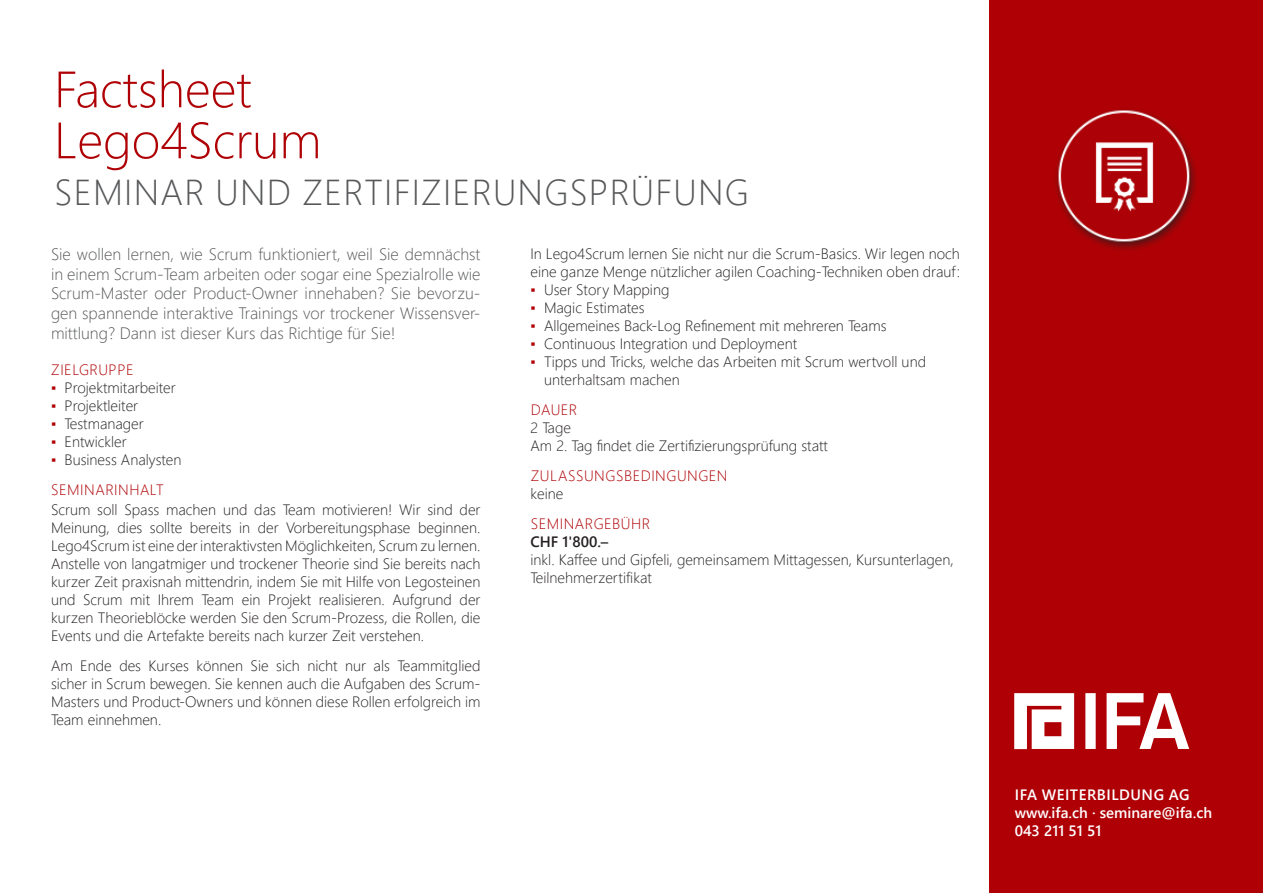
<style>
.page{position:relative;width:1263px;height:893px;background:#fff}
.page>*{position:absolute;margin:0;border:0;box-sizing:border-box;transform-origin:0 0}
.t1{font:300 51px/51px "Segoe UI";color:#af0105}
.t2{font:300 36px "Segoe UI";letter-spacing:.035em;color:#57585a}
.t3{font:300 16.5px/19.8px "Segoe UI";color:#57585a;text-align:justify}
.t4{font:300 15px/18px "Segoe UI";color:#231f20}
.t5{font:600 15px/18px "Segoe UI";color:#fff}
.t6{font:300 15px "Segoe UI";letter-spacing:.035em;color:#af0105}
.t7{font:600 15px "Segoe UI";color:#231f20}
.s1{color:#af0105}
</style>
<div class="page">
<div style="left:990px;top:0;width:273px;height:893px;background:#af0105"></div>
<img style="left:1056px;top:110px;width:140px;height:140px">
<svg style="left:1085px;top:693px;width:104px;height:56px"></svg>
<svg style="left:1014px;top:693px;width:60px;height:56px;background:#f1d3d4"></svg>
<h1 class="t1" style="left:54px;top:61px;width:269px">Factsheet<br>Lego4Scrum</h1>
<h2 class="t2" style="left:55px;top:163px;width:696px">SEMINAR UND ZERTIFIZIERUNGSPRÜFUNG</h2>
<p class="t3" style="left:51px;top:243px;width:431px">Sie wollen lernen, wie Scrum funktioniert, weil Sie demnächst in einem Scrum-Team arbeiten oder sogar eine Spezialrolle wie Scrum-Master oder Product-Owner innehaben? Sie bevorzu&shy;gen spannende interaktive Trainings vor trockener Wissensver&shy;mittlung? Dann ist dieser Kurs das Richtige für Sie!</p>
<p class="t6" style="left:51px;top:357px;width:84px">ZIELGRUPPE</p>
<p class="t4" style="left:51px;top:378px;width:126px"><span class="s1">▪</span> Projektmitarbeiter</p>
<p class="t4" style="left:51px;top:396px;width:89px"><span class="s1">▪</span> Projektleiter</p>
<p class="t4" style="left:51px;top:414px;width:94px"><span class="s1">▪</span> Testmanager</p>
<p class="t4" style="left:51px;top:432px;width:77px"><span class="s1">▪</span> Entwickler</p>
<p class="t4" style="left:51px;top:444px;width:132px;line-height:30px"><span class="s1">▪</span> Business Analysten<br><span class="s1">SEMINARINHALT</span></p>
<p class="t4" style="left:51px;top:500px;width:431px;text-align:justify">Scrum soll Spass machen und das Team motivieren! Wir sind der Meinung, dies sollte bereits in der Vorbereitungsphase beginnen.<br>Lego4Scrum ist eine der interaktivsten Möglichkeiten, Scrum zu lernen.<br>Anstelle von langatmiger und trockener Theorie sind Sie bereits nach kurzer Zeit praxisnah mittendrin, indem Sie mit Hilfe von Legosteinen und Scrum mit Ihrem Team ein Projekt realisieren. Aufgrund der kurzen Theorieblöcke werden Sie den Scrum-Prozess, die Rollen, die Events und die Artefakte bereits nach kurzer Zeit verstehen.</p>
<p class="t4" style="left:51px;top:656px;width:431px;text-align:justify">Am Ende des Kurses können Sie sich nicht nur als Teammitglied sicher in Scrum bewegen. Sie kennen auch die Aufgaben des Scrum-Masters und Product-Owners und können diese Rollen erfolgreich im Team einnehmen.</p>
<p class="t4" style="left:530px;top:244px;width:431px">In Lego4Scrum lernen Sie nicht nur die Scrum-Basics. Wir legen noch eine ganze Menge nützlicher agilen Coaching-Techniken oben drauf:</p>
<p class="t4" style="left:530px;top:280px;width:140px"><span class="s1">▪</span> User Story Mapping</p>
<p class="t4" style="left:530px;top:298px;width:116px"><span class="s1">▪</span> Magic Estimates</p>
<p class="t4" style="left:530px;top:316px;width:357px"><span class="s1">▪</span> Allgemeines Back-Log Refinement mit mehreren Teams</p>
<p class="t4" style="left:530px;top:334px;width:268px"><span class="s1">▪</span> Continuous Integration und Deployment</p>
<p class="t4" style="left:544px;top:352px;width:384px;text-indent:-14px"><span class="s1">▪</span> Tipps und Tricks, welche das Arbeiten mit Scrum wertvoll und unterhaltsam machen</p>
<p class="t6" style="left:531px;top:397px;width:48px">DAUER</p>
<p class="t4" style="left:530px;top:418px;width:299px">2 Tage<br>Am 2. Tag findet die Zertifizierungsprüfung statt</p>
<p class="t6" style="left:531px;top:463px;width:198px">ZULASSUNGSBEDINGUNGEN</p>
<p class="t4" style="left:530px;top:484px;width:34px">keine</p>
<p class="t6" style="left:531px;top:511px;width:121px">SEMINARGEBÜHR</p>
<p class="t7" style="left:530px;top:529px;width:79px">CHF 1'800.–</p>
<p class="t4" style="left:530px;top:550px;width:425px">inkl. Kaffee und Gipfeli, gemeinsamem Mittagessen, Kursunterlagen,<br>Teilnehmerzertifikat</p>
<p class="t5" style="left:1015px;top:785px;width:199px">IFA WEITERBILDUNG AG www.ifa.ch · seminare@ifa.ch<br>043 211 51 51</p>
</div>
